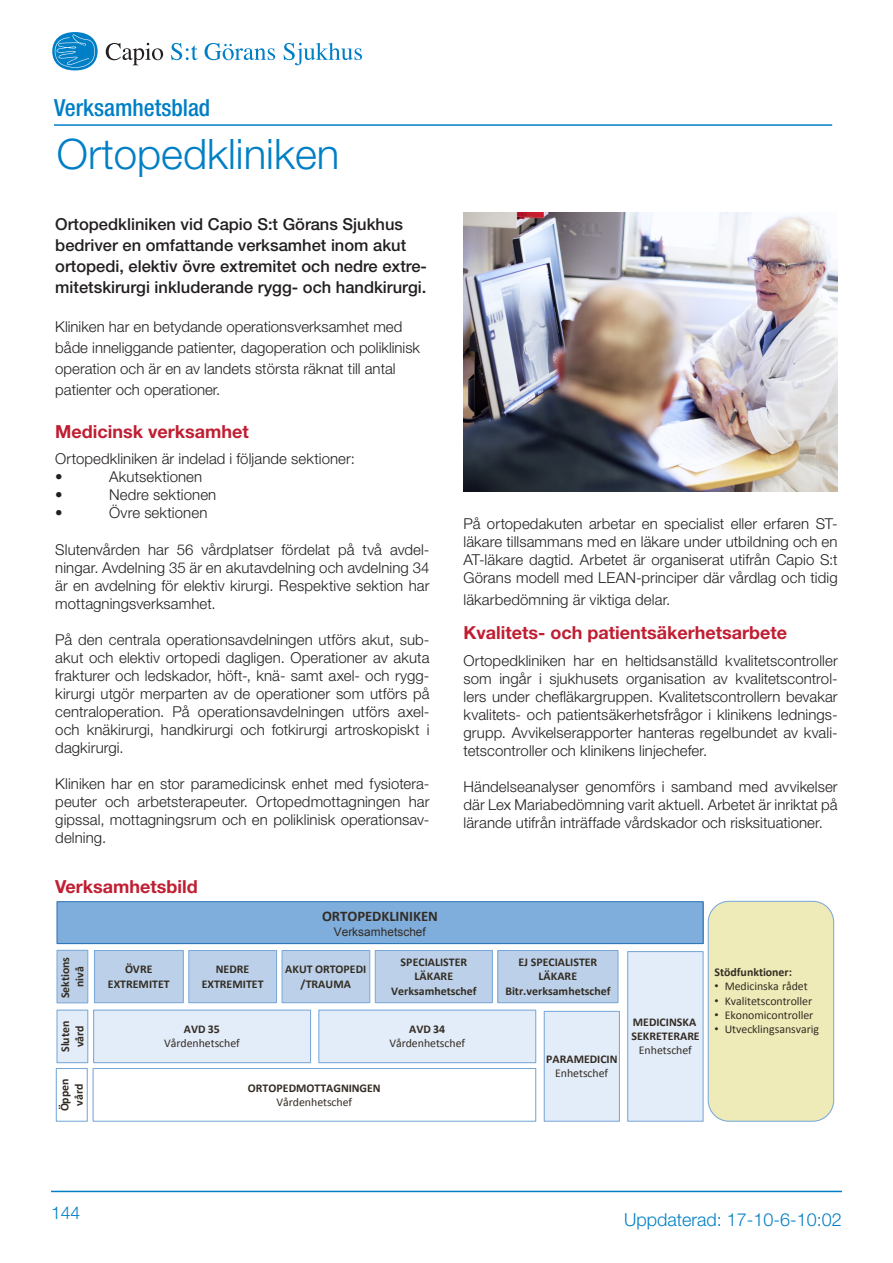
<style>
.page{position:relative;width:893px;height:1263px;background:#fff}
.page>*{position:absolute;margin:0;border:0;box-sizing:border-box;transform-origin:0 0}
.Rubrik_1V{font:300 42px "Helvetica Neue LT";color:#007fc6}
.t1{font:500 condensed 23.55px "Helvetica Neue LT";color:#007fc6}
.Rubrik_3B{font:700 18px "Helvetica Neue LT";color:#c01e32}
.Sidhuvud_text{font:300 18px "Helvetica Neue LT";color:#007fc6}
.Ingress{font:700 18px "Helvetica Neue LT";color:#c01e32}
.Nedre_rubrik_1{font:300 17.55px "Helvetica Neue LT";color:#007fc6}
.Ingress-2{font:500 16.5px/21.3px "Helvetica Neue LT";color:#231f20}
.Brödtext{font:300 15px/18px "Helvetica Neue LT";letter-spacing:.005em;color:#231f20;text-align:justify}
.Ingress-3{font:300 15px/21.3px "Helvetica Neue LT";color:#231f20}
.t2{font:700 14.7px "Calibri";color:#332c23}
.t3{font:700 11.85px/14.1px "Calibri";letter-spacing:.005em;color:#332c23;text-align:center}
.t4{font:11.85px/14.1px "Calibri";letter-spacing:-.005em;color:#332c23;text-align:center}
.t5{font:11.85px "Arial";color:#332c23}
.s1{font-weight:700}
.s2{font-family:"Arial"}
.s3{font-weight:400}
</style>
<div class="page">
<hr style="left:51px;top:1191px;width:791px;height:1px;background:#007fc6">
<svg style="left:106px;top:43px;width:57px;height:22px"></svg>
<svg style="left:171px;top:43px;width:27px;height:17px"></svg>
<svg style="left:283px;top:43px;width:79px;height:22px"></svg>
<div style="left:52px;top:32px;width:46px;height:38px;background:#007fc6;border-radius:50%"></div>
<svg style="left:52px;top:34px;width:43px;height:36px"></svg>
<svg style="left:205px;top:43px;width:70px;height:17px"></svg>
<hr style="left:54px;top:124px;width:778px;height:2px;background:#007fc6">
<img style="left:463px;top:213px;width:375px;height:278px">
<div style="left:57px;top:902px;width:646px;height:41px;background:#7faddc"></div>
<div style="left:56px;top:901px;width:648px;height:43px;border:1px solid #2c75b7"></div>
<div style="left:93px;top:1009px;width:218px;height:54px;background:#e3ecf9;border:1px solid #7aa9d9"></div>
<div style="left:93px;top:1068px;width:443px;height:53px;border:1px solid #7aa9d9"></div>
<div style="left:56px;top:1009px;width:32px;height:54px;background:#e3ecf9;border:1px solid #7aa9d9"></div>
<div style="left:56px;top:1068px;width:32px;height:53px;border:1px solid #7aa9d9"></div>
<div style="left:708px;top:901px;width:126px;height:220px;background:#eeebb8;border-radius:21px"></div>
<div style="left:708px;top:901px;width:126px;height:220px;border:1px solid #7aa9d9;border-radius:21px"></div>
<div style="left:319px;top:1010px;width:217px;height:53px;background:#e3ecf9"></div>
<div style="left:318px;top:1009px;width:218px;height:54px;border:1px solid #7aa9d9"></div>
<div style="left:498px;top:950px;width:120px;height:53px;background:#bcd1e9"></div>
<div style="left:497px;top:950px;width:121px;height:53px;border:1px solid #7aa9d9"></div>
<div style="left:94px;top:950px;width:90px;height:53px;background:#bcd1e9;border:1px solid #7aa9d9"></div>
<div style="left:189px;top:950px;width:88px;height:53px;background:#bcd1e9"></div>
<div style="left:188px;top:950px;width:89px;height:53px;border:1px solid #7aa9d9"></div>
<div style="left:56px;top:950px;width:32px;height:53px;background:#bcd1e9;border:1px solid #7aa9d9"></div>
<div style="left:628px;top:951px;width:75px;height:170px;background:#e3ecf9"></div>
<div style="left:627px;top:951px;width:77px;height:170px;border:1px solid #7aa9d9"></div>
<div style="left:375px;top:950px;width:118px;height:53px;background:#bcd1e9;border:1px solid #7aa9d9"></div>
<div style="left:544px;top:1011px;width:75px;height:110px;background:#e3ecf9"></div>
<div style="left:544px;top:1011px;width:76px;height:110px;border:1px solid #7aa9d9"></div>
<div style="left:281px;top:950px;width:89px;height:53px;background:#bcd1e9;border:1px solid #7aa9d9"></div>
<h2 class="t1" style="left:54px;top:94px;width:158px">Verksamhetsblad</h2>
<p class="Rubrik_1V" style="left:57px;top:128px;width:284px">Ortopedkliniken</p>
<p class="Ingress-2" style="left:55px;top:213px;width:373px">Ortopedkliniken vid Capio S:t Görans Sjukhus bedriver en omfattande verksamhet inom akut ortopedi, elektiv övre extremitet och nedre extre&shy;mitetskirurgi inkluderande rygg- och handkirurgi.</p>
<p class="Ingress-3" style="left:55px;top:315px;width:366px">Kliniken har en betydande operationsverksamhet med både inneliggande patienter, dagoperation och poliklinisk operation och är en av landets största räknat till antal patienter och operationer.</p>
<p class="Ingress" style="left:55px;top:420px;width:195px">Medicinsk verksamhet</p>
<p class="Brödtext" style="left:55px;top:450px;width:301px">Ortopedkliniken är indelad i följande sektioner:</p>
<p class="Brödtext" style="left:55px;top:468px;width:9px">•</p>
<p class="Brödtext" style="left:109px;top:468px;width:94px">Akutsektionen</p>
<p class="Brödtext" style="left:55px;top:486px;width:9px">•</p>
<p class="Brödtext" style="left:109px;top:486px;width:109px">Nedre sektionen</p>
<p class="Brödtext" style="left:55px;top:504px;width:9px">•</p>
<p class="Brödtext" style="left:109px;top:504px;width:100px">Övre sektionen</p>
<p class="Brödtext" style="left:55px;top:540px;width:376px">Slutenvården har 56 vårdplatser fördelat på två avdel&shy;ningar. Avdelning 35 är en akutavdelning och avdelning 34 är en avdelning för elektiv kirurgi. Respektive sektion har mottagningsverksamhet.</p>
<p class="Brödtext" style="left:55px;top:630px;width:376px">På den centrala operationsavdelningen utförs akut, sub&shy;akut och elektiv ortopedi dagligen. Operationer av akuta frakturer och ledskador, höft-, knä- samt axel- och rygg&shy;kirurgi utgör merparten av de operationer som utförs på centraloperation. På operationsavdelningen utförs axel&shy;och knäkirurgi, handkirurgi och fotkirurgi artroskopiskt i dagkirurgi.</p>
<p class="Brödtext" style="left:55px;top:774px;width:376px">Kliniken har en stor paramedicinsk enhet med fysiotera&shy;peuter och arbetsterapeuter. Ortopedmottagningen har gipssal, mottagningsrum och en poliklinisk operationsav&shy;delning.</p>
<p class="Rubrik_3B" style="left:55px;top:876px;width:144px">Verksamhetsbild</p>
<p class="t2" style="left:322px;top:906px;width:117px">ORTOPEDKLINIKEN</p>
<p class="t5" style="left:334px;top:924px;width:93px">Verksamhetschef</p>
<p class="Brödtext" style="left:463px;top:515px;width:376px">På ortopedakuten arbetar en specialist eller erfaren ST&shy;läkare tillsammans med en läkare under utbildning och en AT-läkare dagtid. Arbetet är organiserat utifrån Capio S:t Görans modell med LEAN-principer där vårdlag och tidig</p>
<p class="Brödtext" style="left:463px;top:590px;width:208px">läkarbedömning är viktiga delar.</p>
<p class="Rubrik_3B" style="left:463px;top:622px;width:325px">Kvalitets- och patientsäkerhetsarbete</p>
<p class="Brödtext" style="left:463px;top:651px;width:376px">Ortopedkliniken har en heltidsanställd kvalitetscontroller som ingår i sjukhusets organisation av kvalitetscontrol&shy;lers under chefläkargruppen. Kvalitetscontrollern bevakar kvalitets- och patientsäkerhetsfrågor i klinikens lednings&shy;grupp. Avvikelserapporter hanteras regelbundet av kvali&shy;tetscontroller och klinikens linjechefer.</p>
<p class="Brödtext" style="left:463px;top:777px;width:376px">Händelseanalyser genomförs i samband med avvikelser där Lex Mariabedömning varit aktuell. Arbetet är inriktat på lärande utifrån inträffade vårdskador och risksituationer.</p>
<p class="t3" style="left:58px;top:998px;width:43px;rotate:-90deg">Sektions nivå</p>
<p class="t3" style="left:58px;top:1052px;width:33px;rotate:-90deg">Sluten vård</p>
<p class="t3" style="left:58px;top:1111px;width:35px;rotate:-90deg">Öppen vård</p>
<p class="t3" style="left:108px;top:962px;width:63px">ÖVRE<br>EXTREMITET</p>
<p class="t3" style="left:202px;top:962px;width:63px">NEDRE<br>EXTREMITET</p>
<p class="t4" style="left:164px;top:1022px;width:77px"><span class="s1">AVD 35<br></span>Vårdenhetschef</p>
<p class="t3" style="left:285px;top:962px;width:83px">AKUT ORTOPEDI /TRAUMA</p>
<p class="t3" style="left:391px;top:955px;width:87px">SPECIALISTER<br>LÄKARE<br>Verksamhetschef</p>
<p class="t3" style="left:505px;top:955px;width:107px">EJ SPECIALISTER<br>LÄKARE<br>Bitr.verksamhetschef</p>
<p class="t3" style="left:714px;top:965px;width:79px">Stödfunktioner:</p>
<p class="t4" style="left:714px;top:979px;width:95px"><span class="s2">•</span> Medicinska rådet</p>
<p class="t4" style="left:714px;top:993px;width:99px"><span class="s2">•</span> Kvalitetscontroller</p>
<p class="t4" style="left:714px;top:1008px;width:100px"><span class="s2">•</span> Ekonomicontroller</p>
<p class="t3" style="left:631px;top:1015px;width:70px">MEDICINSKA<br>SEKRETERARE<br><span class="s3">Enhetschef</span></p>
<p class="t3" style="left:409px;top:1022px;width:38px">AVD 34</p>
<p class="t4" style="left:714px;top:1022px;width:106px"><span class="s2">•</span> Utvecklingsansvarig</p>
<p class="t4" style="left:389px;top:1036px;width:77px">Vårdenhetschef</p>
<p class="t3" style="left:546px;top:1052px;width:73px">PARAMEDICIN<br><span class="s3">Enhetschef</span></p>
<p class="t3" style="left:248px;top:1081px;width:134px">ORTOPEDMOTTAGNINGEN<br><span class="s3">Vårdenhetschef</span></p>
<p class="Nedre_rubrik_1" style="left:51px;top:1201px;width:31px">144</p>
<p class="Sidhuvud_text" style="left:624px;top:1208px;width:219px">Uppdaterad: 17-10-6-10:02</p>
</div>
